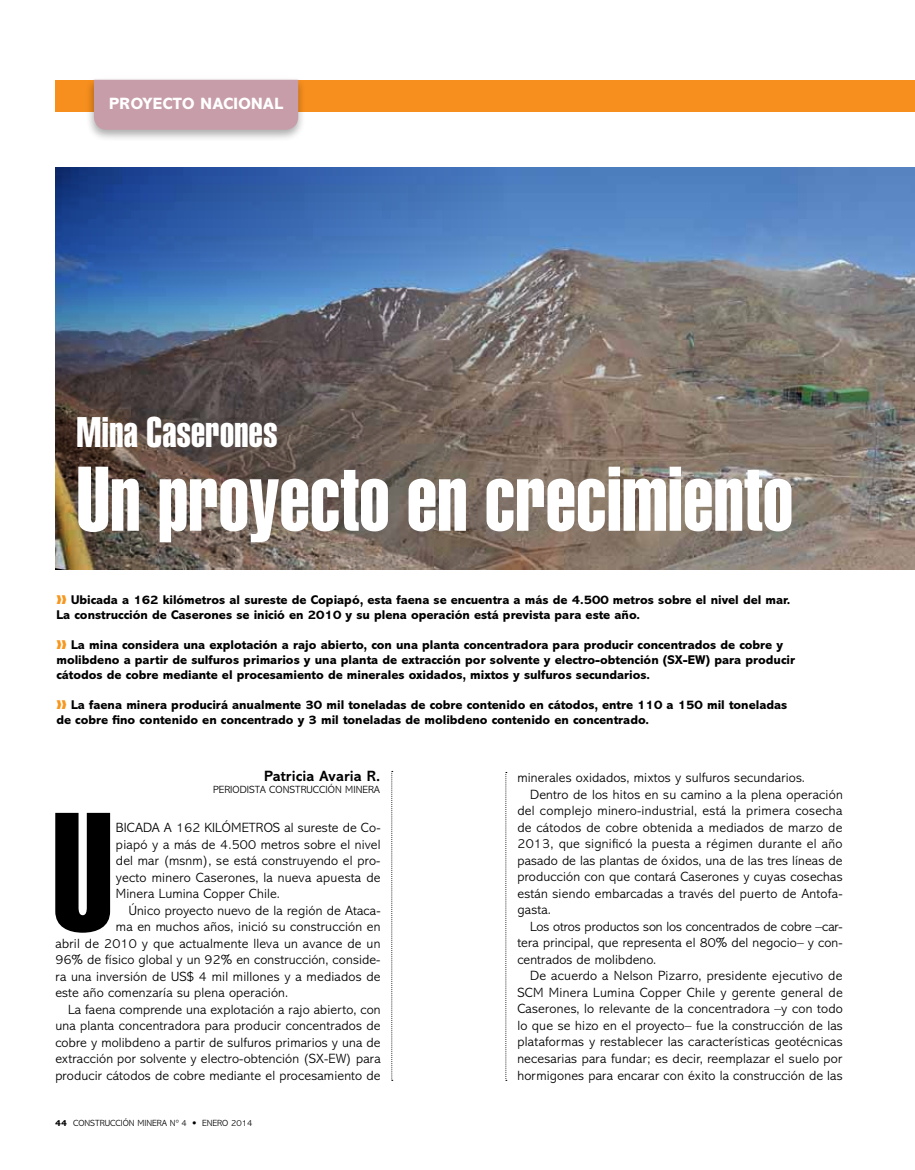
<style>
.page{position:relative;width:915px;height:1170px;background:#fff}
.page>*{position:absolute;margin:0;border:0;box-sizing:border-box;transform-origin:0 0}
.t1{font:165px "Helvetica Extra Compressed";color:#000}
.t2{font:90px "Helvetica Extra Compressed";letter-spacing:.005em;color:#fff}
.t3{font:42px "Helvetica Extra Compressed";letter-spacing:.01em;color:#fff}
.t4{font:800 16.5px "Abadi";letter-spacing:.02em;color:#fff}
.t5{font:700 15px "Abadi";letter-spacing:.005em;color:#000}
.t6{font:300 13.5px/16.5px "Abadi";letter-spacing:.01em;color:#000;text-align:justify}
.t7{font:800 12.75px/15px "Abadi";color:#000}
.t8{font:300 10.5px "Abadi";letter-spacing:.005em;color:#000}
.t9{font:300 9px "Abadi";color:#000}
.s1{color:#f8971d}
.s2{font-weight:800}
.s3{font-family:"Frutiger";font-weight:700}
</style>
<div class="page">
<img style="left:55px;top:167px;width:859px;height:402px">
<svg style="left:391px;top:771px;width:1px;height:309px"></svg>
<svg style="left:505px;top:772px;width:1px;height:307px"></svg>
<div style="left:55px;top:80px;width:859px;height:32px;background:#f78f1e"></div>
<div style="left:86px;top:76px;width:220px;height:66px;background:#000;opacity:.33"></div>
<div style="left:94px;top:80px;width:204px;height:50px;background:#c79da9"></div>
<p class="t4" style="left:109px;top:95px;width:171px">proyecto nacional</p>
<h3 class="t3" style="left:77px;top:407px;width:202px">Mina Caserones</h3>
<h2 class="t2" style="left:77px;top:444px;width:717px">Un proyecto en crecimiento</h2>
<p class="t7" style="left:56px;top:592px;width:735px"><span class="s1">❱❱</span> Ubicada a 162 kilómetros al sureste de Copiapó, esta faena se encuentra a más de 4.500 metros sobre el nivel del mar.<br>La construcción de Caserones se inició en 2010 y su plena operación está prevista para este año.</p>
<p class="t7" style="left:56px;top:637px;width:740px"><span class="s1">❱❱</span> La mina considera una explotación a rajo abierto, con una planta concentradora para producir concentrados de cobre y molibdeno a partir de sulfuros primarios y una planta de extracción por solvente y electro-obtención (SX-EW) para producir cátodos de cobre mediante el procesamiento de minerales oxidados, mixtos y sulfuros secundarios.</p>
<p class="t7" style="left:56px;top:697px;width:732px"><span class="s1">❱❱</span> La faena minera producirá anualmente 30 mil toneladas de cobre contenido en cátodos, entre 110 a 150 mil toneladas de cobre fino contenido en concentrado y 3 mil toneladas de molibdeno contenido en concentrado.</p>
<p class="t5" style="left:264px;top:767px;width:117px">Patricia Avaria R.</p>
<p class="t8" style="left:213px;top:784px;width:168px">Periodista Construcción Minera</p>
<h1 class="t1" style="left:52px;top:772px;width:63px">U</h1>
<p class="t6" style="left:116px;top:819px;width:266px">bicada a 162 kilómetros al sureste de Co&shy;piapó y a más de 4.500 metros sobre el nivel del mar (msnm), se está construyendo el pro&shy;yecto minero Caserones, la nueva apuesta de Minera Lumina Copper Chile.</p>
<p class="t6" style="left:129px;top:902px;width:253px">Único proyecto nuevo de la región de Ataca-</p>
<p class="t6" style="left:116px;top:918px;width:266px">ma en muchos años, inició su construcción en</p>
<p class="t6" style="left:55px;top:935px;width:326px">abril de 2010 y que actualmente lleva un avance de un</p>
<p class="t6" style="left:55px;top:951px;width:326px">96% de físico global y un 92% en construcción, conside-</p>
<p class="t6" style="left:55px;top:968px;width:327px">ra una inversión de US$ 4 mil millones y a mediados de</p>
<p class="t6" style="left:55px;top:984px;width:234px">este año comenzaría su plena operación.</p>
<p class="t6" style="left:68px;top:1001px;width:314px">La faena comprende una explotación a rajo abierto, con</p>
<p class="t6" style="left:55px;top:1017px;width:327px">una planta concentradora para producir concentrados de</p>
<p class="t6" style="left:55px;top:1034px;width:326px">cobre y molibdeno a partir de sulfuros primarios y una de</p>
<p class="t6" style="left:55px;top:1050px;width:327px">extracción por solvente y electro-obtención (SX-EW) para</p>
<p class="t6" style="left:55px;top:1067px;width:326px">producir cátodos de cobre mediante el procesamiento de</p>
<p class="t9" style="left:55px;top:1117px;width:199px"><span class="s2">44</span> construcción minera nº 4 <span class="s3">•</span> enero 2014</p>
<p class="t6" style="left:517px;top:769px;width:289px">minerales oxidados, mixtos y sulfuros secundarios.</p>
<p class="t6" style="left:530px;top:786px;width:314px">Dentro de los hitos en su camino a la plena operación</p>
<p class="t6" style="left:517px;top:802px;width:326px">del complejo minero-industrial, está la primera cosecha</p>
<p class="t6" style="left:517px;top:819px;width:326px">de cátodos de cobre obtenida a mediados de marzo de</p>
<p class="t6" style="left:517px;top:835px;width:326px">2013, que significó la puesta a régimen durante el año</p>
<p class="t6" style="left:517px;top:852px;width:326px">pasado de las plantas de óxidos, una de las tres líneas de</p>
<p class="t6" style="left:517px;top:868px;width:327px">producción con que contará Caserones y cuyas cosechas</p>
<p class="t6" style="left:517px;top:885px;width:326px">están siendo embarcadas a través del puerto de Antofa-</p>
<p class="t6" style="left:517px;top:901px;width:35px">gasta.</p>
<p class="t6" style="left:530px;top:918px;width:314px">Los otros productos son los concentrados de cobre –car-</p>
<p class="t6" style="left:517px;top:934px;width:327px">tera principal, que representa el 80% del negocio– y con-</p>
<p class="t6" style="left:517px;top:951px;width:140px">centrados de molibdeno.</p>
<p class="t6" style="left:530px;top:967px;width:314px">De acuerdo a Nelson Pizarro, presidente ejecutivo de</p>
<p class="t6" style="left:517px;top:984px;width:10px">SCM</p>
<p class="t6" style="left:517px;top:984px;width:327px;text-indent:32px">Minera Lumina Copper Chile y gerente general de Caserones, lo relevante de la concentradora –y con todo lo que se hizo en el proyecto– fue la construcción de las plataformas y restablecer las características geotécnicas necesarias para fundar; es decir, reemplazar el suelo por hormigones para encarar con éxito la construcción de las</p>
</div>
